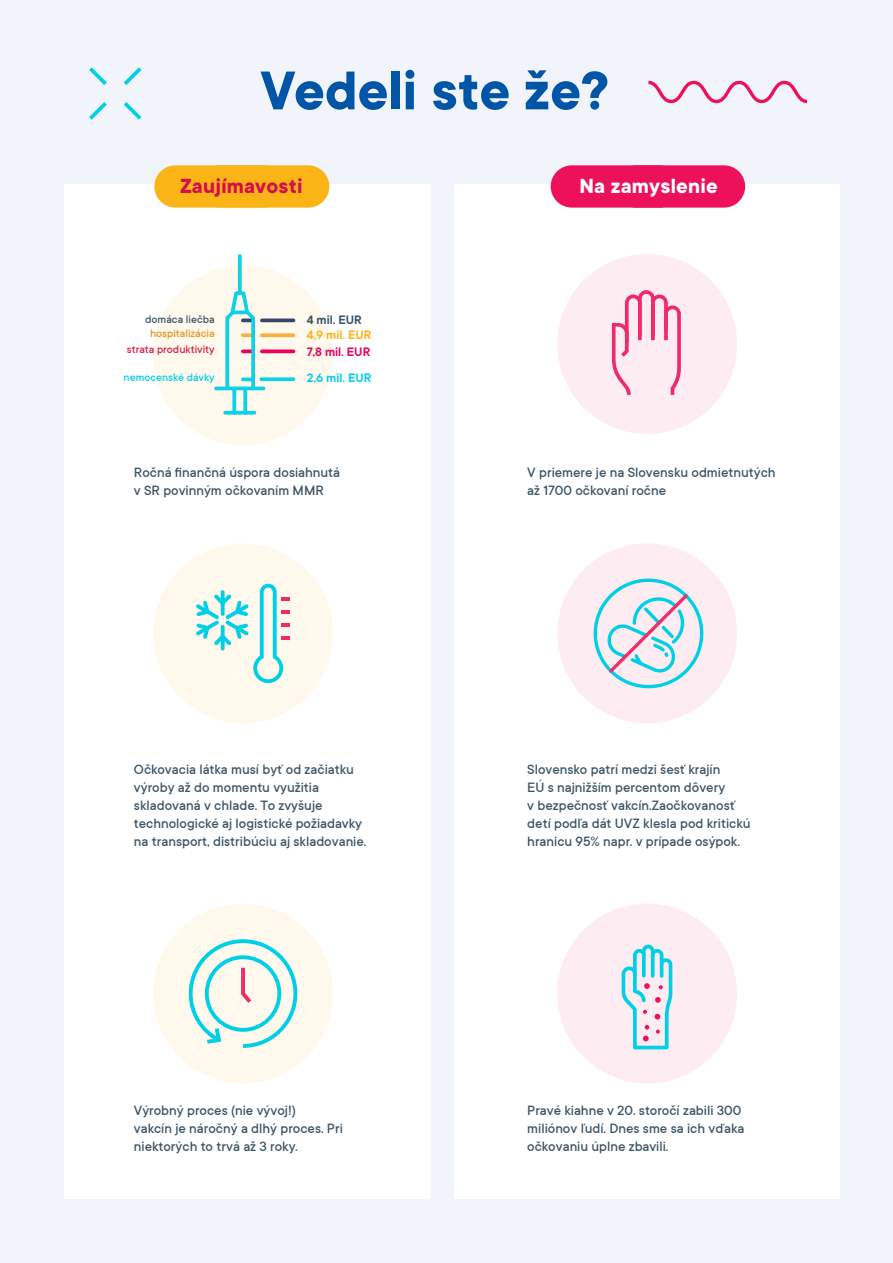
<style>
.page{position:relative;width:893px;height:1263px;background:#f1f4fa}
.page>*{position:absolute;margin:0;border:0;box-sizing:border-box;transform-origin:0 0}
.t1{font:700 60px "TT Commons";color:#0155a7}
.t2{font:700 22.5px "TT Commons";letter-spacing:.01em;color:#d40e4e}
.t3{font:700 22.5px "TT Commons";letter-spacing:.01em;color:#fff}
.t4{font:500 15px/18px "TT Commons";color:#3b5466}
.t5{font:600 13.5px "TT Commons";color:#fbb416}
.t6{font:600 13.5px "TT Commons";color:#eb005e}
.t7{font:600 13.5px "TT Commons";color:#00cfe8}
.t8{font:600 13.5px "TT Commons";color:#3b5466}
.t9{font:500 12px "TT Commons";color:#d11f47}
.t10{font:500 12px "TT Commons";color:#00cfe8}
.t11{font:500 12px "TT Commons";color:#e49426}
.t12{font:500 12px "TT Commons";color:#3b5466}
</style>
<div class="page">
<div style="left:64px;top:184px;width:366px;height:1015px;background:#fff"></div>
<div style="left:454px;top:184px;width:386px;height:1015px;background:#fff"></div>
<svg style="left:154px;top:165px;width:175px;height:43px;background:#fab825"></svg>
<svg style="left:551px;top:165px;width:194px;height:43px;background:#ed1d63"></svg>
<div style="left:557px;top:254px;width:180px;height:180px;background:#fdecf2;border-radius:50%"></div>
<div style="left:557px;top:903px;width:180px;height:180px;background:#fdecf2;border-radius:50%"></div>
<svg style="left:622px;top:944px;width:50px;height:105px"></svg>
<div style="left:557px;top:543px;width:180px;height:180px;background:#fdecf2;border-radius:50%"></div>
<svg style="left:594px;top:578px;width:109px;height:110px"></svg>
<div style="left:153px;top:543px;width:180px;height:180px;background:#fef9ec;border-radius:50%"></div>
<svg style="left:196px;top:584px;width:94px;height:99px"></svg>
<div style="left:153px;top:903px;width:180px;height:180px;background:#fef9ec;border-radius:50%"></div>
<svg style="left:189px;top:939px;width:108px;height:109px"></svg>
<svg style="left:612px;top:290px;width:69px;height:105px"></svg>
<div style="left:153px;top:265px;width:180px;height:180px;background:#fef9ec;border-radius:50%"></div>
<svg style="left:212px;top:254px;width:84px;height:161px"></svg>
<svg style="left:648px;top:81px;width:159px;height:22px"></svg>
<svg style="left:89px;top:67px;width:18px;height:18px"></svg>
<svg style="left:124px;top:102px;width:17px;height:18px"></svg>
<svg style="left:124px;top:67px;width:17px;height:18px"></svg>
<svg style="left:89px;top:102px;width:18px;height:18px"></svg>
<p class="t1" style="left:260px;top:57px;width:350px">Vedeli ste že?</p>
<p class="t2" style="left:180px;top:174px;width:124px">Zaujímavosti</p>
<p class="t3" style="left:579px;top:174px;width:140px">Na zamyslenie</p>
<p class="t12" style="left:145px;top:313px;width:71px">domáca liečba</p>
<p class="t11" style="left:150px;top:327px;width:66px">hospitalizácia</p>
<p class="t9" style="left:127px;top:343px;width:89px">strata produktivity</p>
<p class="t10" style="left:124px;top:370px;width:93px">nemocenské dávky</p>
<p class="t8" style="left:307px;top:312px;width:57px">4 mil. EUR</p>
<p class="t5" style="left:307px;top:328px;width:66px">4,9 mil. EUR</p>
<p class="t6" style="left:307px;top:344px;width:65px">7,8 mil. EUR</p>
<p class="t7" style="left:307px;top:371px;width:66px">2,6 mil. EUR</p>
<p class="t4" style="left:134px;top:464px;width:208px">Ročná finančná úspora dosiahnutá v SR povinným očkovaním MMR</p>
<p class="t4" style="left:527px;top:464px;width:250px">V priemere je na Slovensku odmietnutých až 1700 očkovaní ročne</p>
<p class="t4" style="left:134px;top:760px;width:234px">Očkovacia látka musí byť od začiatku výroby až do momentu využitia skladovaná v chlade. To zvyšuje technologické aj logistické požiadavky na transport, distribúciu aj skladovanie.</p>
<p class="t4" style="left:527px;top:760px;width:225px">Slovensko patrí medzi šesť krajín<br>EÚ s najnižším percentom dôvery<br>v bezpečnosť vakcín.Zaočkovanosť detí podľa dát UVZ klesla pod kritickú hranicu 95% napr. v prípade osýpok.</p>
<p class="t4" style="left:134px;top:1101px;width:163px">Výrobný proces (nie vývoj!)</p>
<p class="t4" style="left:134px;top:1119px;width:210px">vakcín je náročný a dlhý proces. Pri niektorých to trvá až 3 roky.</p>
<p class="t4" style="left:527px;top:1101px;width:219px">Pravé kiahne v 20. storočí zabili 300 miliónov ľudí. Dnes sme sa ich vďaka očkovaniu úplne zbavili.</p>
</div>
